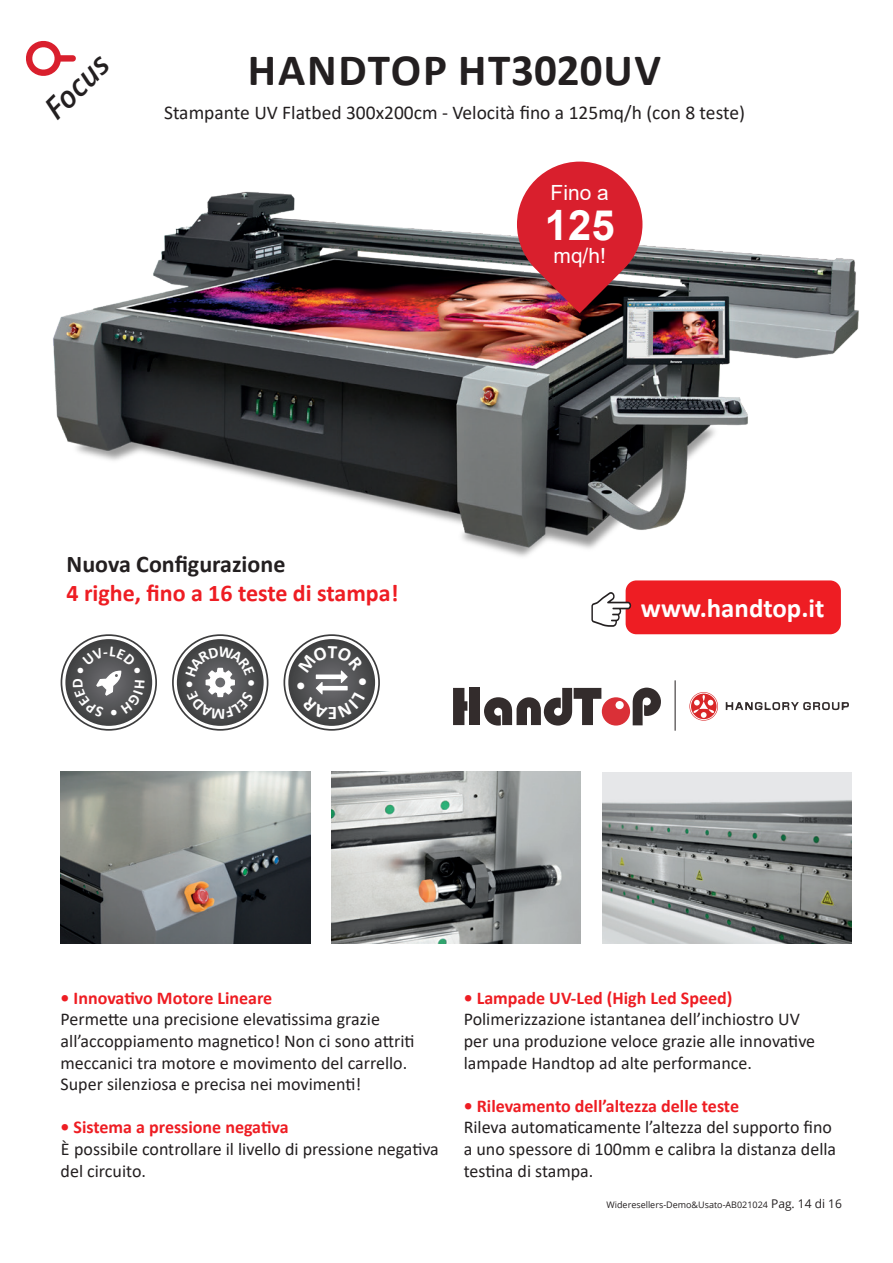
<style>
.page{position:relative;width:893px;height:1263px;background:#fff}
.page>*{position:absolute;margin:0;border:0;box-sizing:border-box;transform-origin:0 0}
.t1{font:700 45px "Calibri";letter-spacing:.025em;color:#231f20}
.t2{font:700 41.85px "Arial";color:#fff}
.t3{font:italic 600 30px "Open Sans";color:#231f20}
.t4{font:700 26.85px "Calibri";color:#fff}
.t5{font:700 24px "Calibri";color:#ee1d23}
.t6{font:700 24px "Calibri";color:#231f20}
.t7{font:21px "Arial";color:#fff}
.t8{font:19.5px "Calibri";color:#231f20}
.t9{font:700 19.2px "Calibri";color:#fff}
.t10{font:18px/21.6px "Calibri";color:#231f20}
.t11{font:700 18px "Calibri";color:#ee1d23}
.t12{font:700 15.9px "Calibri";color:#fff}
.t13{font:9px "Open Sans";color:#231f20}
.s1{font-size:12px}
</style>
<div class="page">
<div style="left:602px;top:697px;width:28px;height:28px;background:#da3037;border-radius:50%"></div>
<svg style="left:453px;top:688px;width:14px;height:37px"></svg>
<div style="left:469px;top:688px;width:11px;height:37px;background:#332c2c"></div>
<svg style="left:484px;top:688px;width:117px;height:37px"></svg>
<svg style="left:633px;top:688px;width:28px;height:37px"></svg>
<div style="left:615px;top:701px;width:9px;height:8px;background:#fff;border-radius:50%"></div>
<svg style="left:726px;top:702px;width:123px;height:8px"></svg>
<svg style="left:689px;top:692px;width:29px;height:29px"></svg>
<hr style="left:675px;top:680px;width:1px;height:51px;background:#231f20">
<div style="left:626px;top:580px;width:215px;height:54px;background:#ee1d23;border-radius:11px"></div>
<svg style="left:591px;top:592px;width:40px;height:35px"></svg>
<img style="left:53px;top:191px;width:806px;height:392px">
<img style="left:61px;top:772px;width:249px;height:171px">
<img style="left:602px;top:772px;width:249px;height:171px">
<img style="left:331px;top:772px;width:250px;height:171px">
<svg style="left:61px;top:635px;width:95px;height:95px"></svg>
<div style="left:61px;top:634px;width:96px;height:97px;border:2px solid #3e3e3f;border-radius:50%"></div>
<svg style="left:65px;top:639px;width:87px;height:87px"></svg>
<svg style="left:173px;top:635px;width:95px;height:95px"></svg>
<div style="left:172px;top:634px;width:96px;height:97px;border:2px solid #3e3e3f;border-radius:50%"></div>
<svg style="left:177px;top:639px;width:87px;height:87px"></svg>
<svg style="left:284px;top:635px;width:95px;height:95px"></svg>
<div style="left:283px;top:634px;width:97px;height:97px;border:2px solid #3e3e3f;border-radius:50%"></div>
<svg style="left:288px;top:639px;width:87px;height:87px"></svg>
<img style="left:517px;top:162px;width:125px;height:151px">
<svg style="left:73px;top:647px;width:72px;height:71px;background:#606062"></svg>
<svg style="left:185px;top:646px;width:70px;height:72px;background:#666768"></svg>
<svg style="left:297px;top:645px;width:68px;height:74px;background:#616263"></svg>
<h3 class="t3" style="left:35px;top:99px;width:79px;rotate:-45deg">Focus</h3>
<h1 class="t1" style="left:248px;top:38px;width:415px">HANDTOP HT3020UV</h1>
<p class="t8" style="left:164px;top:99px;width:582px">Stampante UV Flatbed 300x200cm - Velocità fino a 125mq/h (con 8 teste)</p>
<p class="t7" style="left:551px;top:178px;width:60px">Fino a</p>
<h2 class="t2" style="left:545px;top:196px;width:71px">125</h2>
<p class="t7" style="left:554px;top:241px;width:54px">mq/h!</p>
<h3 class="t6" style="left:67px;top:547px;width:220px">Nuova Configurazione</h3>
<h3 class="t5" style="left:67px;top:576px;width:333px">4 righe, fino a 16 teste di stampa!</h3>
<p class="t12" style="left:263px;top:678px;width:10px;rotate:90deg">•</p>
<p class="t9" style="left:337px;top:727px;width:11px;rotate:180deg">E</p>
<p class="t9" style="left:376px;top:677px;width:11px;rotate:90deg">•</p>
<h3 class="t4" style="left:641px;top:589px;width:185px">www.handtop.it</h3>
<p class="t11" style="left:61px;top:985px;width:213px">• Innovativo Motore Lineare</p>
<p class="t10" style="left:61px;top:1008px;width:355px">Permette una precisione elevatissima grazie all’accoppiamento magnetico! Non ci sono attriti meccanici tra motore e movimento del carrello.<br>Super silenziosa e precisa nei movimenti!</p>
<p class="t11" style="left:61px;top:1115px;width:230px">• Sistema a pressione negativa</p>
<p class="t10" style="left:61px;top:1138px;width:380px">È possibile controllare il livello di pressione negativa del circuito.</p>
<p class="t11" style="left:464px;top:985px;width:270px">• Lampade UV-Led (High Led Speed)</p>
<p class="t10" style="left:464px;top:1008px;width:353px">Polimerizzazione istantanea dell’inchiostro UV per una produzione veloce grazie alle innovative lampade Handtop ad alte performance.</p>
<p class="t11" style="left:464px;top:1093px;width:277px">• Rilevamento dell’altezza delle teste</p>
<p class="t10" style="left:464px;top:1116px;width:374px">Rileva automaticamente l’altezza del supporto fino a uno spessore di 100mm e calibra la distanza della testina di stampa.</p>
<p class="t13" style="left:606px;top:1199px;width:237px">Wideresellers-Demo&amp;Usato-AB021024 <span class="s1">Pag. 14 di 16</span></p>
</div>
